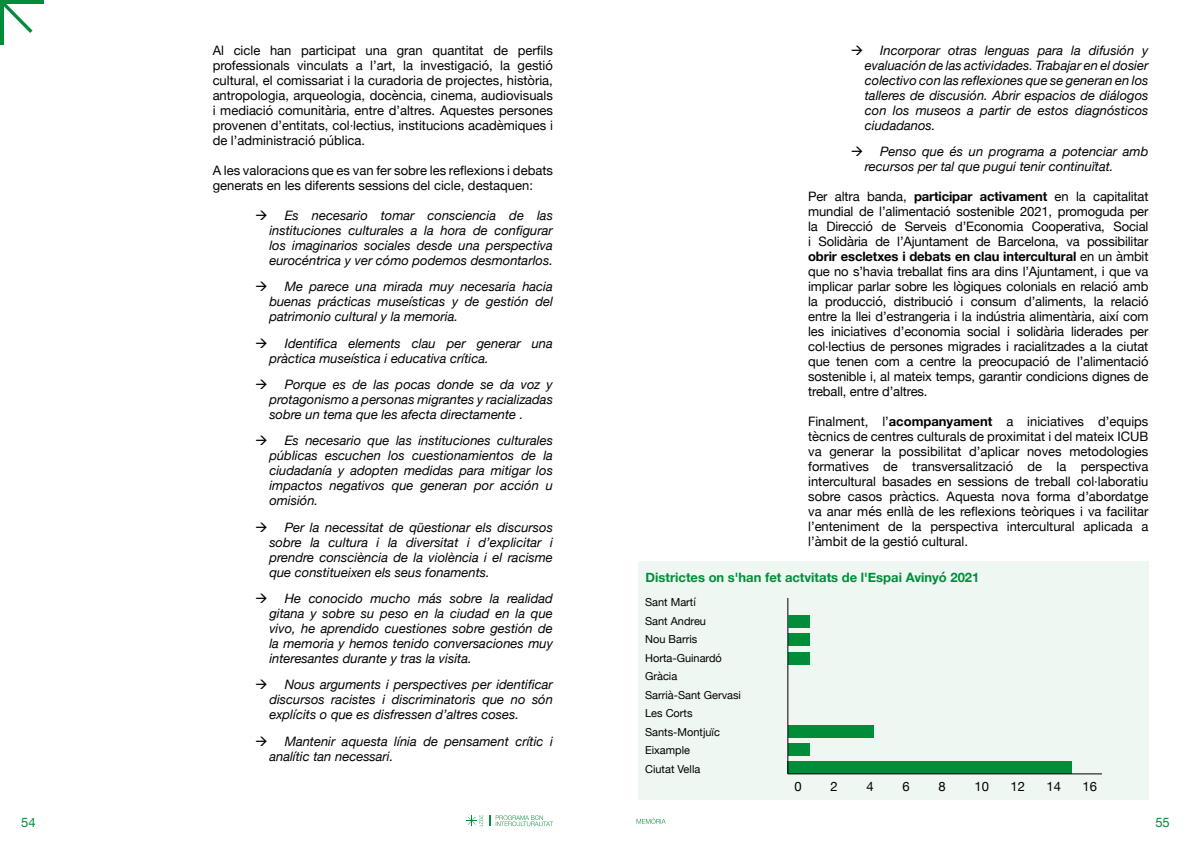
<style>
.page{position:relative;width:1191px;height:842px;background:#fff}
.page>*{position:absolute;margin:0;border:0;box-sizing:border-box;transform-origin:0 0}
.t1{font:13px/15px "Helvetica Neue";color:#000;text-align:justify}
.t2{font:italic 13px/15px "Helvetica Neue";color:#000;text-align:justify}
.t3{font:700 13px "Helvetica Neue";color:#008d39}
.t4{font:13px "Helvetica Neue";color:#008d39}
.t5{font:11px/18.5px "Helvetica Neue";color:#000}
.s1{font-weight:700}
</style>
<div class="page">
<svg style="left:496px;top:815px;width:57px;height:11px"></svg>
<svg style="left:466px;top:815px;width:17px;height:11px"></svg>
<svg style="left:636px;top:818px;width:29px;height:6px"></svg>
<hr style="left:0;top:0;width:4px;height:44px;background:#008d39">
<hr style="left:0;top:0;width:44px;height:4px;background:#008d39">
<svg style="left:4px;top:4px;width:29px;height:29px"></svg>
<div style="left:638px;top:561px;width:510px;height:238px;background:#eef7f1"></div>
<div style="left:788px;top:743px;width:21px;height:12px;background:#008d39"></div>
<div style="left:788px;top:652px;width:21px;height:12px;background:#008d39"></div>
<div style="left:788px;top:634px;width:21px;height:12px;background:#008d39"></div>
<div style="left:788px;top:725px;width:85px;height:12px;background:#008d39"></div>
<div style="left:788px;top:761px;width:283px;height:13px;background:#008d39"></div>
<hr style="left:787px;top:598px;width:1px;height:176px;background:#000">
<div style="left:788px;top:615px;width:21px;height:12px;background:#008d39"></div>
<hr style="left:787px;top:773px;width:315px;height:1px;background:#000">
<p class="t1" style="left:213px;top:44px;width:342px">Al cicle han participat una gran quantitat de perfils professionals vinculats a l’art, la investigació, la gestió cultural, el comissariat i la curadoria de projectes, història, antropologia, arqueologia, docència, cinema, audiovisuals i mediació comunitària, entre d’altres. Aquestes persones provenen d’entitats, col·lectius, institucions acadèmiques i de l’administració pública.</p>
<p class="t1" style="left:213px;top:164px;width:342px">A les valoracions que es van fer sobre les reflexions i debats generats en les diferents sessions del cicle, destaquen:</p>
<p class="t2" style="left:269px;top:209px;width:285px;text-indent:15px">Es necesario tomar consciencia de las instituciones culturales a la hora de configurar los imaginarios sociales desde una perspectiva eurocéntrica y ver cómo podemos desmontarlos.</p>
<p class="t2" style="left:269px;top:280px;width:285px;text-indent:15px">Me parece una mirada muy necesaria hacia buenas prácticas museísticas y de gestión del patrimonio cultural y la memoria.</p>
<p class="t2" style="left:269px;top:336px;width:285px;text-indent:15px">Identifica elements clau per generar una pràctica museística i educativa crítica.</p>
<p class="t2" style="left:269px;top:378px;width:285px;text-indent:15px">Porque es de las pocas donde se da voz y protagonismo a personas migrantes y racializadas sobre un tema que les afecta directamente .</p>
<p class="t2" style="left:269px;top:434px;width:285px;text-indent:15px">Es necesario que las instituciones culturales públicas escuchen los cuestionamientos de la ciudadanía y adopten medidas para mitigar los impactos negativos que generan por acción u omisión.</p>
<p class="t2" style="left:269px;top:520px;width:285px;text-indent:15px">Per la necessitat de qüestionar els discursos sobre la cultura i la diversitat i d’explicitar i prendre consciència de la violència i el racisme que constitueixen els seus fonaments.</p>
<p class="t2" style="left:269px;top:592px;width:285px;text-indent:15px">He conocido mucho más sobre la realidad gitana y sobre su peso en la ciudad en la que vivo, he aprendido cuestiones sobre gestión de la memoria y hemos tenido conversaciones muy interesantes durante y tras la visita.</p>
<p class="t2" style="left:269px;top:678px;width:285px;text-indent:15px">Nous arguments i perspectives per identificar discursos racistes i discriminatoris que no són explícits o que es disfressen d’altres coses.</p>
<p class="t2" style="left:269px;top:734px;width:285px;text-indent:15px">Mantenir aquesta línia de pensament crític i analític tan necessari.</p>
<p class="t2" style="left:865px;top:44px;width:285px;text-indent:15px">Incorporar otras lenguas para la difusión y evaluación de las actividades. Trabajar en el dosier colectivo con las reflexiones que se generan en los talleres de discusión. Abrir espacios de diálogos con los museos a partir de estos diagnósticos ciudadanos.</p>
<p class="t2" style="left:865px;top:145px;width:285px;text-indent:15px">Penso que és un programa a potenciar amb recursos per tal que pugui tenir continuïtat.</p>
<p class="t1" style="left:808px;top:190px;width:342px">Per altra banda, <span class="s1">participar activament</span> en la capitalitat mundial de l’alimentació sostenible 2021, promoguda per la Direcció de Serveis d’Economia Cooperativa, Social i Solidària de l’Ajuntament de Barcelona, va possibilitar <span class="s1">obrir escletxes i debats en clau intercultural</span> en un àmbit que no s’havia treballat fins ara dins l’Ajuntament, i que va implicar parlar sobre les lògiques colonials en relació amb la producció, distribució i consum d’aliments, la relació entre la llei d’estrangeria i la indústria alimentària, així com les iniciatives d’economia social i solidària liderades per col·lectius de persones migrades i racialitzades a la ciutat que tenen com a centre la preocupació de l’alimentació sostenible i, al mateix temps, garantir condicions dignes de treball, entre d’altres.</p>
<p class="t1" style="left:808px;top:415px;width:342px">Finalment, l’<span class="s1">acompanyament</span> a iniciatives d’equips tècnics de centres culturals de proximitat i del mateix ICUB va generar la possibilitat d’aplicar noves metodologies formatives de transversalització de la perspectiva intercultural basades en sessions de treball col·laboratiu sobre casos pràctics. Aquesta nova forma d’abordatge va anar més enllà de les reflexions teòriques i va facilitar l’enteniment de la perspectiva intercultural aplicada a l’àmbit de la gestió cultural.</p>
<p class="t3" style="left:645px;top:567px;width:335px">Districtes on s'han fet actvitats de l'Espai Avinyó 2021</p>
<p class="t5" style="left:645px;top:594px;width:97px">Sant Martí<br>Sant Andreu<br>Nou Barris<br>Horta-Guinardó<br>Gràcia<br>Sarrià-Sant Gervasi<br>Les Corts<br>Sants-Montjuïc<br>Eixample<br>Ciutat Vella</p>
<p class="t1" style="left:794px;top:779px;width:9px">0</p>
<p class="t1" style="left:830px;top:779px;width:9px">2</p>
<p class="t1" style="left:866px;top:779px;width:9px">4</p>
<p class="t1" style="left:902px;top:779px;width:9px">6</p>
<p class="t1" style="left:938px;top:779px;width:9px">8</p>
<p class="t1" style="left:974px;top:779px;width:16px">10</p>
<p class="t1" style="left:1010px;top:779px;width:16px">12</p>
<p class="t1" style="left:1046px;top:779px;width:16px">14</p>
<p class="t1" style="left:1082px;top:779px;width:16px">16</p>
<p class="t4" style="left:21px;top:813px;width:16px">54</p>
<p class="t4" style="left:1155px;top:813px;width:16px">55</p>
</div>
